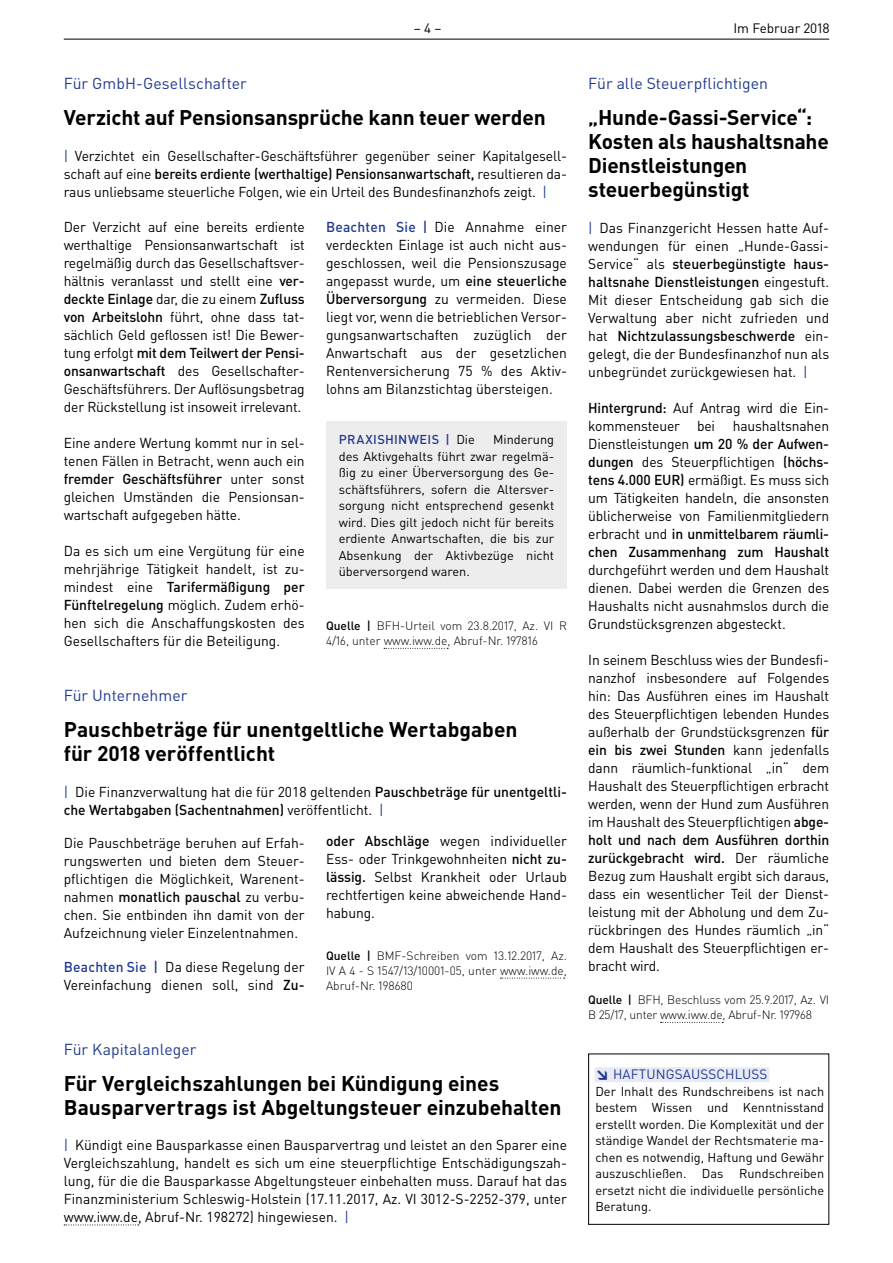
<style>
.page{position:relative;width:893px;height:1263px;background:#fff}
.page>*{position:absolute;margin:0;border:0;box-sizing:border-box;transform-origin:0 0}
.t1{font:700 21px/24px "DIN Pro";letter-spacing:-.005em;color:#000}
.t2{font:15.75px "DIN Pro";color:#213a8f}
.t3{font:14.25px/18px "DIN Pro";letter-spacing:-.005em;color:#000;text-align:justify}
.t4{font:500 14.25px/18px "DIN Pro";color:#000}
.t5{font:13.5px "DIN Pro";letter-spacing:.01em;color:#213a8f}
.t6{font:13.5px "DIN Pro";color:#000}
.t7{font:12.75px/16.5px "DIN Pro";color:#000;text-align:justify}
.t8{font:500 12.75px "DIN Pro";letter-spacing:.03em;color:#213a8f}
.t9{font:300 12px/15px "DIN Pro";color:#000}
.s1{color:#213a8f}
.s2{font-weight:500}
.s3{font-weight:500;color:#213a8f}
.s4{font-weight:400;color:#000}
.s5{font-weight:400;color:#213a8f}
.s6{font-weight:400}
.s7{font-weight:900}
</style>
<div class="page">
<hr style="left:64px;top:39px;width:765px;height:1px;background:#000">
<div style="left:595px;top:1067px;width:174px;height:15px;background:#e9ebf4"></div>
<div style="left:588px;top:1053px;width:241px;height:172px;border:1px solid #000"></div>
<svg style="left:64px;top:1224px;width:75px;height:1px"></svg>
<svg style="left:500px;top:978px;width:64px;height:1px"></svg>
<svg style="left:661px;top:1022px;width:62px;height:1px"></svg>
<svg style="left:384px;top:648px;width:64px;height:1px"></svg>
<div style="left:326px;top:421px;width:241px;height:168px;background:#ededed"></div>
<p class="t6" style="left:414px;top:19px;width:29px">– 4 –</p>
<p class="t6" style="left:733px;top:19px;width:98px">Im Februar 2018</p>
<p class="t2" style="left:64px;top:73px;width:185px">Für GmbH-Gesellschafter</p>
<h1 class="t1" style="left:64px;top:105px;width:483px">Verzicht auf Pensionsansprüche kann teuer werden</h1>
<p class="t3" style="left:64px;top:147px;width:505px"><span class="s1">|</span> Verzichtet ein Gesellschafter-Geschäftsführer gegenüber seiner Kapitalgesell&shy;schaft auf eine <span class="s2">bereits erdiente (werthaltige) Pensionsanwartschaft,</span> resultieren da&shy;raus unliebsame steuerliche Folgen, wie ein Urteil des Bundesfinanzhofs zeigt. <span class="s1">|</span></p>
<p class="t3" style="left:64px;top:217px;width:242px">Der Verzicht auf eine bereits erdiente werthaltige Pensionsanwartschaft ist regelmäßig durch das Gesellschaftsver&shy;hältnis veranlasst und stellt eine <span class="s2">ver&shy;deckte Einlage</span> dar, die zu einem <span class="s2">Zufluss von Arbeitslohn</span> führt, ohne dass tat&shy;sächlich Geld geflossen ist! Die Bewer&shy;tung erfolgt <span class="s2">mit dem Teilwert der Pensi&shy;onsanwartschaft</span> des Gesellschafter-Geschäftsführers. Der Auflösungsbetrag der Rückstellung ist insoweit irrelevant.</p>
<p class="t3" style="left:64px;top:433px;width:242px">Eine andere Wertung kommt nur in sel&shy;tenen Fällen in Betracht, wenn auch ein <span class="s2">fremder Geschäftsführer</span> unter sonst gleichen Umständen die Pensionsan&shy;wartschaft aufgegeben hätte.</p>
<p class="t3" style="left:64px;top:541px;width:242px">Da es sich um eine Vergütung für eine mehrjährige Tätigkeit handelt, ist zu&shy;mindest eine <span class="s2">Tarifermäßigung per Fünftelregelung</span> möglich. Zudem erhö&shy;hen sich die Anschaffungskosten des Gesellschafters für die Beteiligung.</p>
<p class="t3" style="left:326px;top:217px;width:242px"><span class="s3">Beachten Sie |</span> Die Annahme einer verdeckten Einlage ist auch nicht aus&shy;geschlossen, weil die Pensionszusage angepasst wurde, um <span class="s2">eine steuerliche Überversorgung</span> zu vermeiden. Diese liegt vor, wenn die betrieblichen Versor&shy;gungsanwartschaften zuzüglich der Anwartschaft aus der gesetzlichen Rentenversicherung 75 % des Aktiv&shy;lohns am Bilanzstichtag übersteigen.</p>
<p class="t8" style="left:339px;top:431px;width:138px">PRAXISHINWEIS | <span class="s4">Die</span></p>
<p class="t7" style="left:339px;top:431px;width:217px;text-indent:154px">Minderung des Aktivgehalts führt zwar regelmä&shy;ßig zu einer Überversorgung des Ge&shy;schäftsführers, sofern die Altersver&shy;sorgung nicht entsprechend gesenkt wird. Dies gilt jedoch nicht für bereits erdiente Anwartschaften, die bis zur Absenkung der Aktivbezüge nicht überversorgend waren.</p>
<p class="t9" style="left:326px;top:618px;width:242px"><span class="s2">Quelle |</span> BFH-Urteil vom 23.8.2017, Az. VI R<br>4/16, unter www.iww.de, Abruf-Nr. 197816</p>
<p class="t2" style="left:64px;top:685px;width:125px">Für Unternehmer</p>
<h1 class="t1" style="left:64px;top:717px;width:455px">Pauschbeträge für unentgeltliche Wertabgaben für 2018 veröffentlicht</h1>
<p class="t4" style="left:64px;top:783px;width:505px"><span class="s5">|</span> <span class="s6">Die Finanzverwaltung hat die für 2018 geltenden</span> Pauschbeträge für unentgeltli&shy;che Wertabgaben (Sachentnahmen) <span class="s6">veröffentlicht.</span> <span class="s5">|</span></p>
<p class="t3" style="left:64px;top:833px;width:242px">Die Pauschbeträge beruhen auf Erfah&shy;rungswerten und bieten dem Steuer&shy;pflichtigen die Möglichkeit, Warenent&shy;nahmen <span class="s2">monatlich pauschal</span> zu verbu&shy;chen. Sie entbinden ihn damit von der Aufzeichnung vieler Einzelentnahmen.</p>
<p class="t3" style="left:64px;top:957px;width:242px"><span class="s3">Beachten Sie |</span> Da diese Regelung der<br>Vereinfachung dienen soll, sind <span class="s2">Zu-</span></p>
<p class="t3" style="left:326px;top:831px;width:242px"><span class="s2">oder Abschläge</span> wegen individueller Ess- oder Trinkgewohnheiten <span class="s2">nicht zu&shy;lässig.</span> Selbst Krankheit oder Urlaub rechtfertigen keine abweichende Hand&shy;habung.</p>
<p class="t9" style="left:326px;top:948px;width:242px;text-align:justify"><span class="s2">Quelle |</span> BMF-Schreiben vom 13.12.2017, Az.<br>IV A 4 - S 1547/13/10001-05, unter www.iww.de, Abruf-Nr. 198680</p>
<p class="t2" style="left:64px;top:1039px;width:134px">Für Kapitalanleger</p>
<h1 class="t1" style="left:64px;top:1071px;width:499px">Für Vergleichszahlungen bei Kündigung eines<br>Bausparvertrags ist Abgeltungsteuer einzubehalten</h1>
<p class="t3" style="left:64px;top:1135px;width:505px"><span class="s1">|</span> Kündigt eine Bausparkasse einen Bausparvertrag und leistet an den Sparer eine Vergleichszahlung, handelt es sich um eine steuerpflichtige Entschädigungszah&shy;lung, für die die Bausparkasse Abgeltungsteuer einbehalten muss. Darauf hat das Finanzministerium Schleswig-Holstein (17.11.2017, Az. VI 3012-S-2252-379, unter www.iww.de, Abruf-Nr. 198272) hingewiesen. <span class="s1">|</span></p>
<p class="t2" style="left:588px;top:73px;width:181px">Für alle Steuerpflichtigen</p>
<h1 class="t1" style="left:588px;top:105px;width:242px">„Hunde-Gassi-Service“:<br>Kosten als haushaltsnahe<br>Dienstleistungen steuerbegünstigt</h1>
<p class="t3" style="left:588px;top:219px;width:242px"><span class="s1">|</span> Das Finanzgericht Hessen hatte Auf&shy;wendungen für einen „Hunde-Gassi-Service“ als <span class="s2">steuerbegünstigte haus&shy;haltsnahe Dienstleistungen</span> eingestuft.<br>Mit dieser Entscheidung gab sich die Verwaltung aber nicht zufrieden und hat <span class="s2">Nichtzulassungsbeschwerde</span> ein&shy;gelegt, die der Bundesfinanzhof nun als unbegründet zurückgewiesen hat. <span class="s1">|</span></p>
<p class="t3" style="left:588px;top:399px;width:242px"><span class="s2">Hintergrund:</span> Auf Antrag wird die Ein&shy;kommensteuer bei haushaltsnahen Dienstleistungen <span class="s2">um 20 % der Aufwen&shy;dungen</span> des Steuerpflichtigen <span class="s2">(höchs&shy;tens 4.000 EUR)</span> ermäßigt. Es muss sich um Tätigkeiten handeln, die ansonsten üblicherweise von Familienmitgliedern erbracht und <span class="s2">in unmittelbarem räumli&shy;chen Zusammenhang zum Haushalt</span></p>
<p class="t3" style="left:588px;top:561px;width:242px">durchgeführt werden und dem Haushalt dienen. Dabei werden die Grenzen des Haushalts nicht ausnahmslos durch die Grundstücksgrenzen abgesteckt.</p>
<p class="t3" style="left:588px;top:651px;width:242px">In seinem Beschluss wies der Bundesfi&shy;nanzhof insbesondere auf Folgendes hin: Das Ausführen eines im Haushalt des Steuerpflichtigen lebenden Hundes außerhalb der Grundstücksgrenzen <span class="s2">für ein bis zwei Stunden</span> kann jedenfalls dann räumlich-funktional „in“ dem Haushalt des Steuerpflichtigen erbracht werden, wenn der Hund zum Ausführen im Haushalt des Steuerpflichtigen <span class="s2">abge&shy;holt und nach dem Ausführen dorthin zurückgebracht wird.</span> Der räumliche Bezug zum Haushalt ergibt sich daraus, dass ein wesentlicher Teil der Dienst&shy;leistung mit der Abholung und dem Zu&shy;rückbringen des Hundes räumlich „in“ dem Haushalt des Steuerpflichtigen er&shy;bracht wird.</p>
<p class="t9" style="left:588px;top:992px;width:242px"><span class="s2">Quelle |</span> BFH, Beschluss vom 25.9.2017, Az. VI<br>B 25/17, unter www.iww.de, Abruf-Nr. 197968</p>
<p class="t5" style="left:595px;top:1065px;width:173px"><span class="s7">↘</span> HAFTUNGSAUSSCHLUSS</p>
<p class="t7" style="left:595px;top:1082px;width:230px">Der Inhalt des Rundschreibens ist nach bestem Wissen und Kenntnisstand erstellt worden. Die Komplexität und der ständige Wandel der Rechtsmaterie ma&shy;chen es notwendig, Haftung und Gewähr auszuschließen. Das Rundschreiben ersetzt nicht die individuelle persönliche Beratung.</p>
</div>
